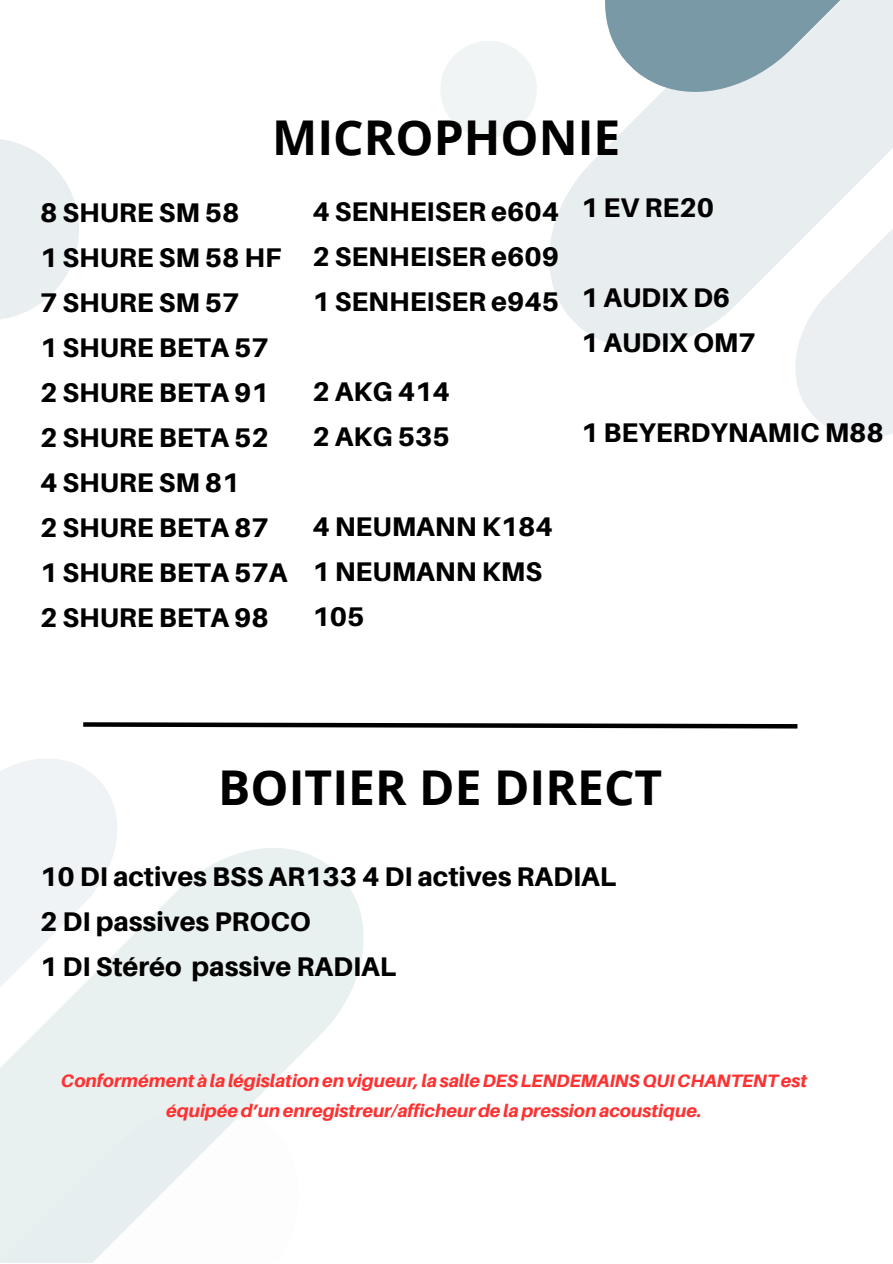
<style>
.page{position:relative;width:893px;height:1264px;background:#fff}
.page>*{position:absolute;margin:0;border:0;box-sizing:border-box;transform-origin:0 0}
.t1{font:700 48px "Open Sans";color:#000}
.t2{font:800 27px "Aileron";color:#000}
.t3{font:italic 800 18px/30.3px "Aileron";color:#ff3131;text-align:center}
</style>
<div class="page">
<svg style="left:596px;top:0;width:296px;height:438px"></svg>
<svg style="left:0;top:139px;width:79px;height:180px;fill:#e9eef0"></svg>
<svg style="left:0;top:759px;width:117px;height:79px;fill:#f0f3f5"></svg>
<svg style="left:0;top:838px;width:364px;height:424px;fill:#e8f0f0"></svg>
<svg style="left:83px;top:722px;width:715px;height:7px"></svg>
<p class="t1" style="left:272px;top:104px;width:350px">MICROPHONIE</p>
<p class="t2" style="left:40px;top:195px;width:201px">8 SHURE SM 58</p>
<p class="t2" style="left:40px;top:240px;width:243px">1 SHURE SM 58 HF</p>
<p class="t2" style="left:40px;top:285px;width:201px">7 SHURE SM 57</p>
<p class="t2" style="left:40px;top:330px;width:230px">1 SHURE BETA 57</p>
<p class="t2" style="left:40px;top:375px;width:230px">2 SHURE BETA 91</p>
<p class="t2" style="left:40px;top:420px;width:230px">2 SHURE BETA 52</p>
<p class="t2" style="left:40px;top:465px;width:201px">4 SHURE SM 81</p>
<p class="t2" style="left:40px;top:510px;width:230px">2 SHURE BETA 87</p>
<p class="t2" style="left:40px;top:555px;width:249px">1 SHURE BETA 57A</p>
<p class="t2" style="left:40px;top:600px;width:230px">2 SHURE BETA 98</p>
<p class="t2" style="left:312px;top:195px;width:248px">4 SENHEISER e604</p>
<p class="t2" style="left:312px;top:240px;width:248px">2 SENHEISER e609</p>
<p class="t2" style="left:312px;top:285px;width:248px">1 SENHEISER e945</p>
<p class="t2" style="left:312px;top:375px;width:139px">2 AKG 414</p>
<p class="t2" style="left:312px;top:420px;width:139px">2 AKG 535</p>
<p class="t2" style="left:312px;top:510px;width:242px">4 NEUMANN K184</p>
<p class="t2" style="left:312px;top:555px;width:231px">1 NEUMANN KMS</p>
<p class="t2" style="left:312px;top:600px;width:53px">105</p>
<p class="t2" style="left:581px;top:190px;width:134px">1 EV RE20</p>
<p class="t2" style="left:581px;top:280px;width:151px">1 AUDIX D6</p>
<p class="t2" style="left:581px;top:325px;width:176px">1 AUDIX OM7</p>
<p class="t2" style="left:581px;top:415px;width:304px">1 BEYERDYNAMIC M88</p>
<p class="t1" style="left:218px;top:753px;width:445px">BOITIER DE DIRECT</p>
<p class="t2" style="left:40px;top:859px;width:577px">10 DI actives BSS AR133 4 DI actives RADIAL</p>
<p class="t2" style="left:40px;top:904px;width:272px">2 DI passives PROCO</p>
<p class="t2" style="left:40px;top:949px;width:357px">1 DI Stéréo passive RADIAL</p>
<p class="t3" style="left:61px;top:1065px;width:748px">Conformément à la législationenvigueur,la salleDESLENDEMAINSQUICHANTENTest équipéed’unenregistreur/afficheurdelapressionacoustique.</p>
</div>
